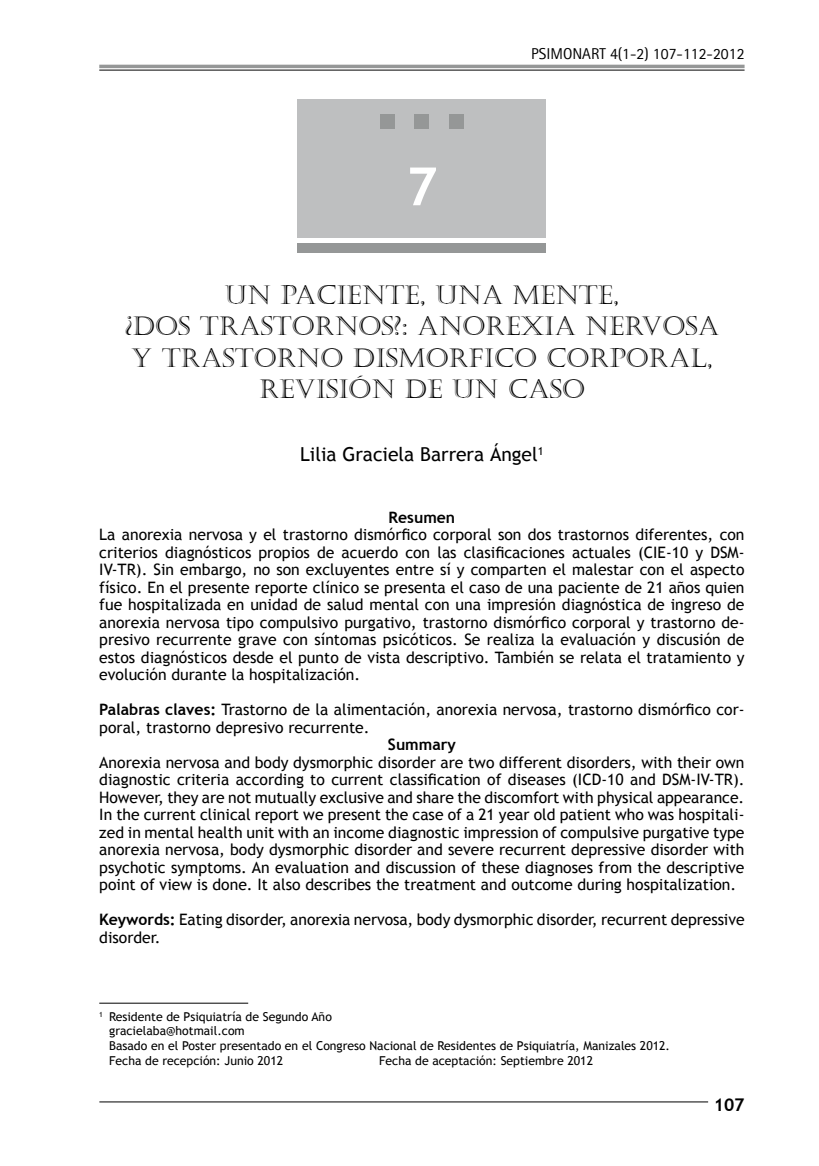
<style>
.page{position:relative;width:819px;height:1166px;background:#fff}
.page>*{position:absolute;margin:0;border:0;box-sizing:border-box;transform-origin:0 0}
.t1{font:700 52.5px "Trebuchet MS";color:#fff}
.t2{font:26.25px/31.5px "Castellar";color:#000;text-align:center}
.t3{font:19.25px "Trebuchet MS";color:#000}
.t4{font:700 17.5px "Trebuchet MS";color:#000}
.t5{font:15.75px/17.5px "Trebuchet MS";color:#000;text-align:justify}
.t6{font:15.75px "Agfa Rotis Sans Serif";color:#000}
.t7{font:700 15.75px "Trebuchet MS";color:#000}
.t8{font:12.25px/14.7px "Trebuchet MS";color:#000}
.s1{font-weight:700}
</style>
<div class="page">
<hr style="left:99px;top:65px;width:645px;height:3px;background:#959797">
<hr style="left:99px;top:1101px;width:609px;height:1px;background:#000">
<hr style="left:99px;top:70px;width:645px;height:1px;background:#000">
<div style="left:298px;top:99px;width:248px;height:139px;background:#bebfc0"></div>
<div style="left:298px;top:243px;width:248px;height:10px;background:#959797"></div>
<div style="left:379px;top:114px;width:15px;height:15px;background:#959797"></div>
<div style="left:414px;top:114px;width:15px;height:15px;background:#959797"></div>
<div style="left:449px;top:114px;width:15px;height:15px;background:#959797"></div>
<hr style="left:99px;top:1003px;width:149px;height:1px;background:#000">
<h1 class="t1" style="left:406px;top:154px;width:32px">7</h1>
<p class="t6" style="left:531px;top:44px;width:215px">PSIMONART 4(1-2) 107-112-2012</p>
<h2 class="t2" style="left:125px;top:280px;width:596px">UN PACIENTE, UNA MENTE,<br>¿DOS TRASTORNOS?: ANOREXIA NERVOSA<br>Y TRASTORNO DISMORFICO CORPORAL,<br>REVISIÓN DE UN CASO</h2>
<p class="t3" style="left:300px;top:443px;width:245px">Lilia Graciela Barrera Ángel<sup>1</sup></p>
<p class="t7" style="left:388px;top:507px;width:68px">Resumen</p>
<p class="t5" style="left:99px;top:526px;width:646px">La anorexia nervosa y el trastorno dismórfico corporal son dos trastornos diferentes, con criterios diagnósticos propios de acuerdo con las clasificaciones actuales (CIE-10 y DSM-IV-TR). Sin embargo, no son excluyentes entre sí y comparten el malestar con el aspecto físico. En el presente reporte clínico se presenta el caso de una paciente de 21 años quien fue hospitalizada en unidad de salud mental con una impresión diagnóstica de ingreso de anorexia nervosa tipo compulsivo purgativo, trastorno dismórfico corporal y trastorno de&shy;presivo recurrente grave con síntomas psicóticos. Se realiza la evaluación y discusión de estos diagnósticos desde el punto de vista descriptivo. También se relata el tratamiento y evolución durante la hospitalización.</p>
<p class="t5" style="left:99px;top:701px;width:646px"><span class="s1">Palabras claves:</span> Trastorno de la alimentación, anorexia nervosa, trastorno dismórfico cor&shy;poral, trastorno depresivo recurrente.</p>
<p class="t7" style="left:388px;top:734px;width:69px">Summary</p>
<p class="t5" style="left:99px;top:753px;width:646px">Anorexia nervosa and body dysmorphic disorder are two different disorders, with their own diagnostic criteria according to current classification of diseases (ICD-10 and DSM-IV-TR).<br>However, they are not mutually exclusive and share the discomfort with physical appearance.<br>In the current clinical report we present the case of a 21 year old patient who was hospitali&shy;zed in mental health unit with an income diagnostic impression of compulsive purgative type anorexia nervosa, body dysmorphic disorder and severe recurrent depressive disorder with psychotic symptoms. An evaluation and discussion of these diagnoses from the descriptive point of view is done. It also describes the treatment and outcome during hospitalization.</p>
<p class="t5" style="left:99px;top:911px;width:646px"><span class="s1">Keywords:</span> Eating disorder, anorexia nervosa, body dysmorphic disorder, recurrent depressive disorder.</p>
<p class="t8" style="left:109px;top:1009px;width:562px;text-indent:-10px"><sup>1</sup> Residente de Psiquiatría de Segundo Año<br>gracielaba@hotmail.com<br>Basado en el Poster presentado en el Congreso Nacional de Residentes de Psiquiatría, Manizales 2012.<br>Fecha de recepción: Junio 2012</p>
<p class="t8" style="left:379px;top:1053px;width:215px">Fecha de aceptación: Septiembre 2012</p>
<p class="t4" style="left:713px;top:1094px;width:32px">107</p>
</div>
